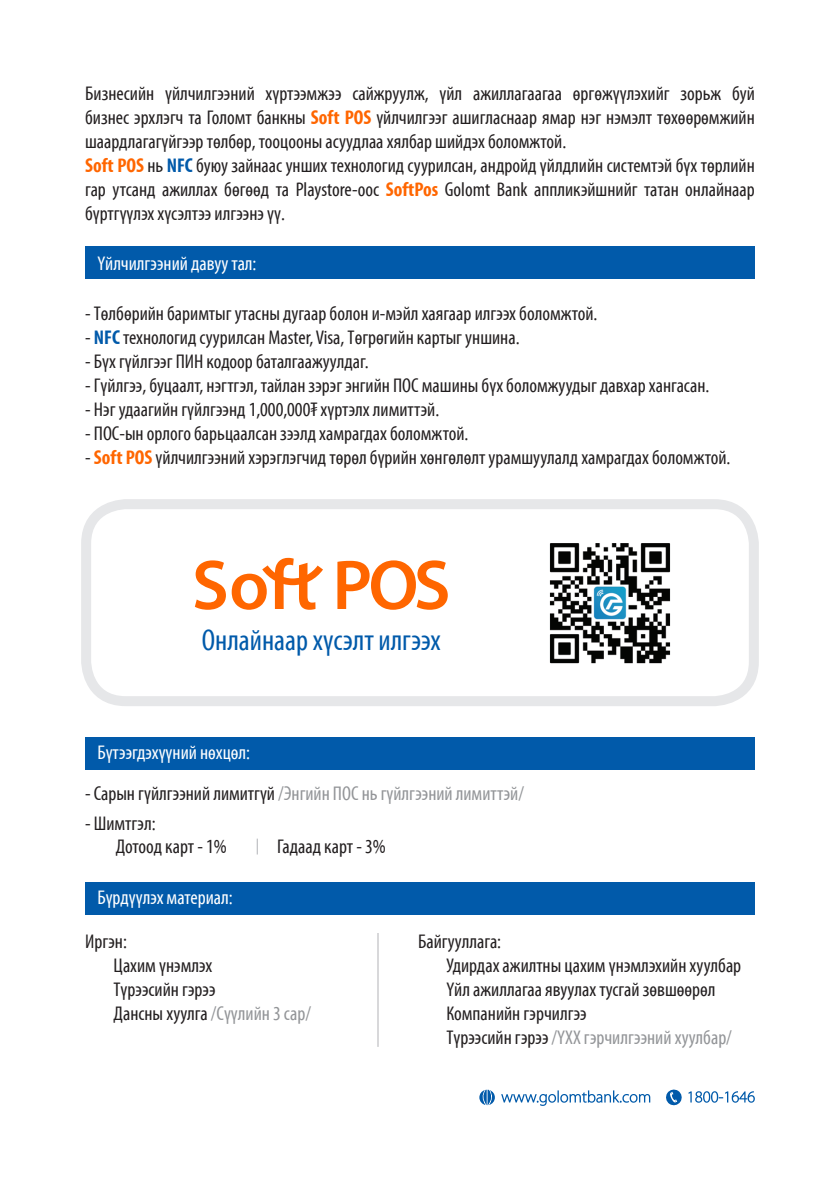
<style>
.page{position:relative;width:840px;height:1191px;background:#fff}
.page>*{position:absolute;margin:0;border:0;box-sizing:border-box;transform-origin:0 0}
.t1{font:30px "GEEKS Myriad Pro Cond";color:#015aaa}
.t2{font:20px/24px "GEEKS Myriad Pro Cond";color:#231f20;text-align:justify}
.t3{font:20px "GEEKS Myriad Pro Cond";color:#939598}
.t4{font:20px "GEEKS Myriad Pro Cond";color:#fff}
.s1{font-weight:700;color:#f60}
.s2{font-weight:700;color:#015aaa}
.s3{color:#231f20}
</style>
<div class="page">
<div style="left:85px;top:737px;width:669px;height:33px;background:#015aaa"></div>
<div style="left:85px;top:246px;width:669px;height:33px;background:#015aaa"></div>
<div style="left:85px;top:882px;width:669px;height:32px;background:#015aaa"></div>
<svg style="left:479px;top:1089px;width:275px;height:17px"></svg>
<hr style="left:377px;top:933px;width:1px;height:114px;background:#b2b3b7">
<svg style="left:256px;top:839px;width:1px;height:15px"></svg>
<div style="left:81px;top:499px;width:677px;height:207px;border:10px solid #e6e7e9;border-radius:40px"></div>
<img style="left:549px;top:543px;width:122px;height:121px">
<svg style="left:195px;top:558px;width:252px;height:52px"></svg>
<p class="t2" style="left:85px;top:81px;width:670px">Бизнесийн үйлчилгээний хүртээмжээ сайжруулж, үйл ажиллагаагаа өргөжүүлэхийг зорьж буй бизнес эрхлэгч та Голомт банкны <span class="s1">Soft POS</span> үйлчилгээг ашигласнаар ямар нэг нэмэлт төхөөрөмжийн шаардлагагүйгээр төлбөр, тооцооны асуудлаа хялбар шийдэх боломжтой.</p>
<p class="t2" style="left:85px;top:153px;width:670px"><span class="s1">Soft POS</span> нь <span class="s2">NFC</span> буюу зайнаас унших технологид суурилсан, андройд үйлдлийн системтэй бүх төрлийн гар утсанд ажиллах бөгөөд та Playstore-оос <span class="s1">SoftPos</span> Golomt Bank аппликэйшнийг татан онлайнаар бүртгүүлэх хүсэлтээ илгээнэ үү.</p>
<p class="t4" style="left:97px;top:251px;width:160px">Үйлчилгээний давуу тал:</p>
<p class="t2" style="left:85px;top:301px;width:513px">- Төлбөрийн баримтыг утасны дугаар болон и-мэйл хаягаар илгээх боломжтой.</p>
<p class="t2" style="left:85px;top:325px;width:435px">- <span class="s2">NFC</span> технологид суурилсан Master, Visa, Төгрөгийн картыг уншина.</p>
<p class="t2" style="left:85px;top:349px;width:285px">- Бүх гүйлгээг ПИН кодоор баталгаажуулдаг.</p>
<p class="t2" style="left:85px;top:373px;width:625px">- Гүйлгээ, буцаалт, нэгтгэл, тайлан зэрэг энгийн ПОС машины бүх боломжуудыг давхар хангасан.</p>
<p class="t2" style="left:85px;top:397px;width:355px">- Нэг удаагийн гүйлгээнд 1,000,000₮ хүртэлх лимиттэй.</p>
<p class="t2" style="left:85px;top:421px;width:384px">- ПОС-ын орлого барьцаалсан зээлд хамрагдах боломжтой.</p>
<p class="t2" style="left:85px;top:445px;width:646px">- <span class="s1">Soft POS</span> үйлчилгээний хэрэглэгчид төрөл бүрийн хөнгөлөлт урамшуулалд хамрагдах боломжтой.</p>
<p class="t1" style="left:202px;top:621px;width:240px">Онлайнаар хүсэлт илгээх</p>
<p class="t4" style="left:97px;top:740px;width:154px">Бүтээгдэхүүний нөхцөл:</p>
<p class="t3" style="left:85px;top:781px;width:440px"><span class="s3">- Сарын гүйлгээний лимитгүй</span> /Энгийн ПОС нь гүйлгээний лимиттэй/</p>
<p class="t2" style="left:85px;top:811px;width:72px">- Шимтгэл:</p>
<p class="t2" style="left:116px;top:834px;width:112px">Дотоод карт - 1%</p>
<p class="t2" style="left:277px;top:834px;width:110px">Гадаад карт - 3%</p>
<p class="t4" style="left:97px;top:885px;width:137px">Бүрдүүлэх материал:</p>
<p class="t2" style="left:85px;top:929px;width:43px">Иргэн:</p>
<p class="t2" style="left:113px;top:953px;width:100px">Цахим үнэмлэх</p>
<p class="t2" style="left:113px;top:977px;width:103px">Түрээсийн гэрээ</p>
<p class="t3" style="left:113px;top:1001px;width:199px"><span class="s3">Дансны хуулга</span> /Сүүлийн 3 сар/</p>
<p class="t2" style="left:418px;top:929px;width:85px">Байгууллага:</p>
<p class="t2" style="left:446px;top:953px;width:296px">Удирдах ажилтны цахим үнэмлэхийн хуулбар</p>
<p class="t2" style="left:446px;top:977px;width:270px">Үйл ажиллагаа явуулах тусгай зөвшөөрөл</p>
<p class="t2" style="left:446px;top:1001px;width:142px">Компанийн гэрчилгээ</p>
<p class="t3" style="left:446px;top:1025px;width:287px"><span class="s3">Түрээсийн гэрээ</span> /ҮХХ гэрчилгээний хуулбар/</p>
</div>
